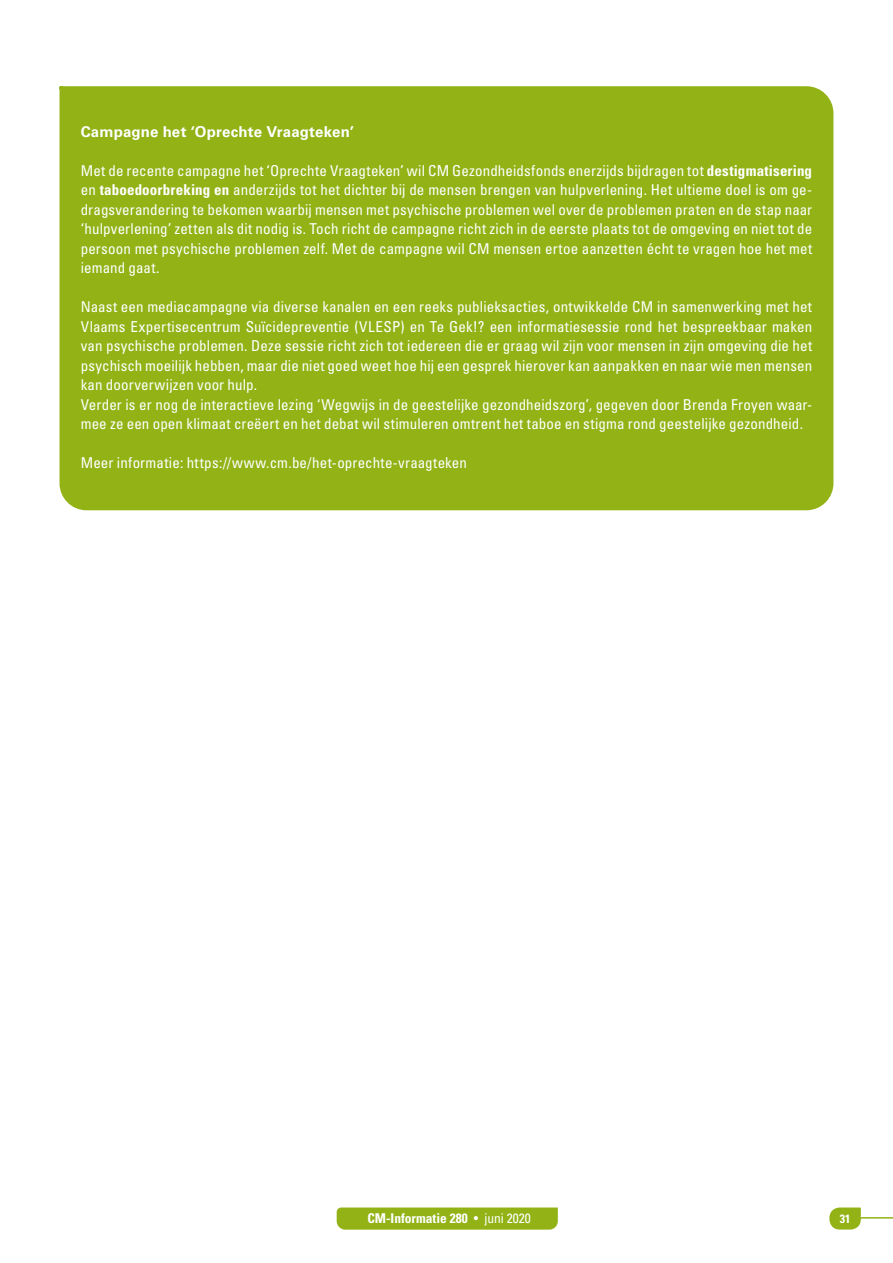
<style>
.page{position:relative;width:893px;height:1263px;background:#fff}
.page>*{position:absolute;margin:0;border:0;box-sizing:border-box;transform-origin:0 0}
.t1{font:condensed 15px/19.5px "Univers LT Std";letter-spacing:.005em;color:#fff;text-align:justify}
.t2{font:700 15px "Univers LT Std";letter-spacing:.01em;color:#fff}
.t3{font:700 condensed 13.5px "Univers LT Std";color:#fff}
.t4{font:700 condensed 12px "Univers LT Std";color:#fff}
.s1{font-weight:700}
.s2{font-weight:400}
</style>
<div class="page">
<div style="left:59px;top:86px;width:775px;height:425px;background:#92b216"></div>
<svg style="left:829px;top:1207px;width:36px;height:23px"></svg>
<hr style="left:857px;top:1217px;width:36px;height:1px;background:#92b216">
<div style="left:337px;top:1207px;width:221px;height:22px;background:#92b216"></div>
<p class="t2" style="left:81px;top:122px;width:275px">Campagne het ‘Oprechte Vraagteken’</p>
<p class="t1" style="left:81px;top:160px;width:733px">Met de recente campagne het ‘Oprechte Vraagteken’ wil CM Gezondheidsfonds enerzijds bijdragen tot <span class="s1">destigmatisering </span>en <span class="s1">taboedoorbreking en</span> anderzijds tot het dichter bij de mensen brengen van hulpverlening. Het ultieme doel is om ge&shy;dragsverandering te bekomen waarbij mensen met psychische problemen wel over de problemen praten en de stap naar ‘hulpverlening’ zetten als dit nodig is. Toch richt de campagne richt zich in de eerste plaats tot de omgeving en niet tot de persoon met psychische problemen zelf. Met de campagne wil CM mensen ertoe aanzetten écht te vragen hoe het met iemand gaat.</p>
<p class="t1" style="left:81px;top:297px;width:733px;text-align:left">Naast een mediacampagne via diverse kanalen en een reeks publieksacties, ontwikkelde CM in samenwerking met het Vlaams Expertisecentrum Suïcidepreventie (VLESP) en Te Gek!? een informatiesessie rond het bespreekbaar maken van psychische problemen. Deze sessie richt zich tot iedereen die er graag wil zijn voor mensen in zijn omgeving die het psychisch moeilijk hebben, maar die niet goed weet hoe hij een gesprek hierover kan aanpakken en naar wie men mensen kan doorverwijzen voor hulp.<br>Verder is er nog de interactieve lezing ‘Wegwijs in de geestelijke gezondheidszorg’, gegeven door Brenda Froyen waar&shy;mee ze een open klimaat creëert en het debat wil stimuleren omtrent het taboe en stigma rond geestelijke gezondheid.</p>
<p class="t1" style="left:81px;top:453px;width:388px">Meer informatie: https://www.cm.be/het-oprechte-vraagteken</p>
<p class="t3" style="left:367px;top:1210px;width:165px">CM-Informatie 280 <span class="s2">• juni 2020</span></p>
<p class="t4" style="left:840px;top:1211px;width:12px">31</p>
</div>
